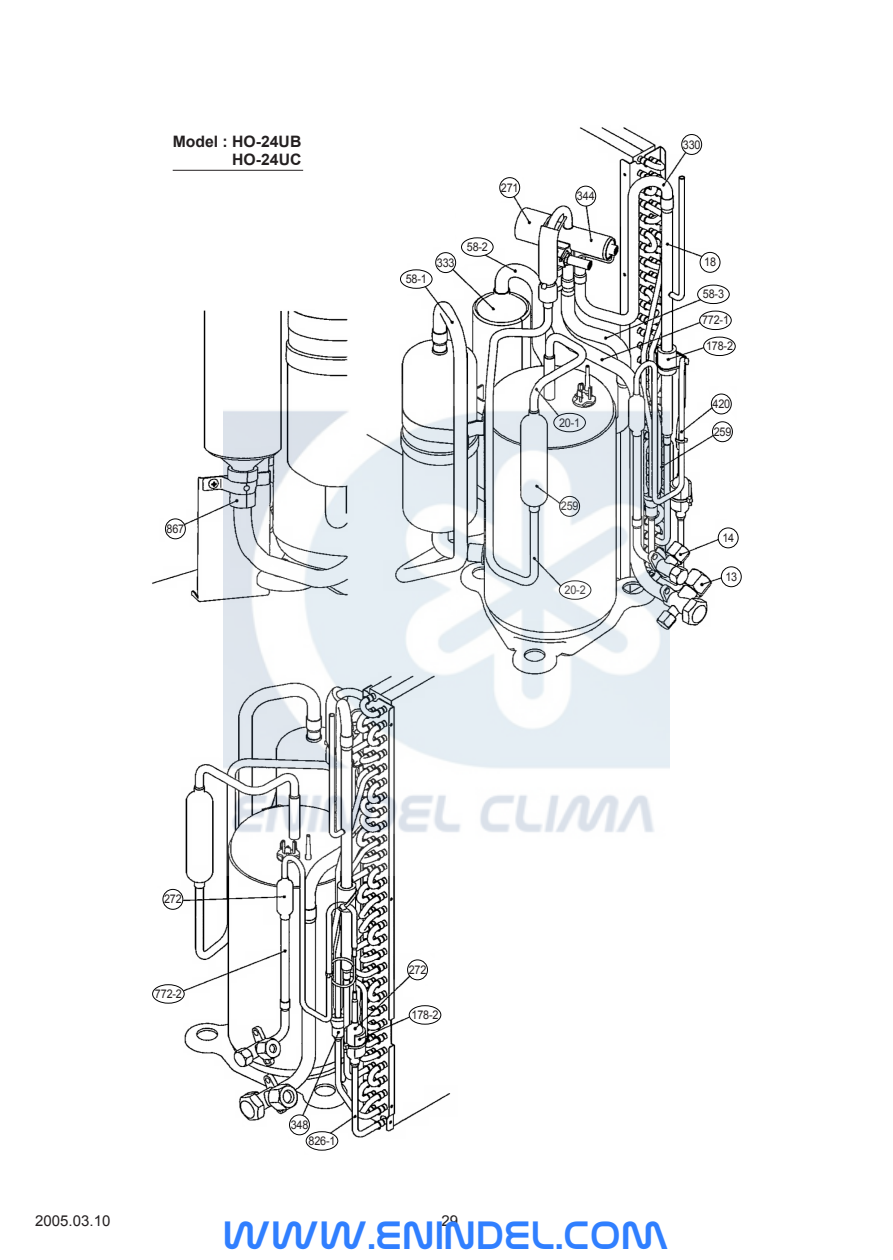
<style>
.page{position:relative;width:893px;height:1260px;background:#fff}
.page>*{position:absolute;margin:0;border:0;box-sizing:border-box;transform-origin:0 0}
.t1{font:40.05px "Nasalization Rg";color:#307fff}
.t2{font:700 15.75px/18.3px "Arial";color:#231f20;text-align:right}
.t3{font:15px "Arial";color:#231f20}
.t4{font:12px/26px "Arial";letter-spacing:-.015em;color:#231f20;text-align:center;scale:.9 1}
</style>
<div class="page">
<img style="left:152px;top:127px;width:590px;height:1024px">
<hr style="left:173px;top:170px;width:130px;height:1px;background:#231f20">
<div style="left:681px;top:134px;width:21px;height:21px;background:#fff;border:1px solid #000;border-radius:50%"></div>
<div style="left:699px;top:252px;width:21px;height:21px;background:#fff;border:1px solid #000;border-radius:50%"></div>
<div style="left:499px;top:177px;width:21px;height:21px;background:#fff;border:1px solid #000;border-radius:50%"></div>
<div style="left:575px;top:186px;width:21px;height:20px;background:#fff;border:1px solid #000;border-radius:50%"></div>
<div style="left:435px;top:252px;width:21px;height:21px;background:#fff;border:1px solid #000;border-radius:50%"></div>
<div style="left:711px;top:394px;width:20px;height:20px;background:#fff;border:1px solid #000;border-radius:50%"></div>
<div style="left:712px;top:421px;width:20px;height:21px;background:#fff;border:1px solid #000;border-radius:50%"></div>
<div style="left:717px;top:528px;width:21px;height:20px;background:#fff;border:1px solid #000;border-radius:50%"></div>
<div style="left:165px;top:519px;width:21px;height:20px;background:#fff;border:1px solid #000;border-radius:50%"></div>
<div style="left:407px;top:960px;width:21px;height:20px;background:#fff;border:1px solid #000;border-radius:50%"></div>
<div style="left:162px;top:889px;width:21px;height:21px;background:#fff;border:1px solid #000;border-radius:50%"></div>
<div style="left:289px;top:1115px;width:21px;height:20px;background:#fff;border:1px solid #000;border-radius:50%"></div>
<div style="left:721px;top:566px;width:20px;height:21px;background:#fff;border:1px solid #000;border-radius:50%"></div>
<div style="left:400px;top:269px;width:32px;height:20px;background:#fff;border:1px solid #000;border-radius:50%"></div>
<div style="left:461px;top:237px;width:32px;height:20px;background:#fff;border:1px solid #000;border-radius:50%"></div>
<div style="left:306px;top:1131px;width:32px;height:20px;background:#fff;border:1px solid #000;border-radius:50%"></div>
<div style="left:152px;top:984px;width:32px;height:20px;background:#fff;border:1px solid #000;border-radius:50%"></div>
<div style="left:409px;top:1005px;width:32px;height:20px;background:#fff;border:1px solid #000;border-radius:50%"></div>
<div style="left:699px;top:311px;width:32px;height:19px;background:#fff;border:1px solid #000;border-radius:50%"></div>
<div style="left:703px;top:337px;width:32px;height:19px;background:#fff;border:1px solid #000;border-radius:50%"></div>
<div style="left:697px;top:285px;width:32px;height:19px;background:#fff;border:1px solid #000;border-radius:50%"></div>
<img style="left:223px;top:384px;width:446px;height:492px">
<h2 class="t2" style="left:173px;top:132px;width:130px">Model : HO-24UB<br>HO-24UC</h2>
<p class="t4" style="left:683px;top:131px;width:21px">330</p>
<p class="t4" style="left:167px;top:516px;width:21px">867</p>
<p class="t4" style="left:501px;top:174px;width:21px">271</p>
<p class="t4" style="left:406px;top:266px;width:25px">58-1</p>
<p class="t4" style="left:437px;top:249px;width:21px">333</p>
<p class="t4" style="left:467px;top:234px;width:25px">58-2</p>
<p class="t4" style="left:577px;top:183px;width:21px">344</p>
<p class="t4" style="left:559px;top:409px;width:25px">20-1</p>
<p class="t4" style="left:561px;top:493px;width:21px">259</p>
<p class="t4" style="left:564px;top:577px;width:25px">20-2</p>
<p class="t4" style="left:704px;top:249px;width:15px">18</p>
<p class="t4" style="left:703px;top:281px;width:25px">58-3</p>
<p class="t4" style="left:702px;top:307px;width:36px">772-1<br>178-2</p>
<p class="t4" style="left:712px;top:391px;width:21px">420</p>
<p class="t4" style="left:713px;top:419px;width:21px">259</p>
<p class="t4" style="left:722px;top:525px;width:15px">14</p>
<p class="t4" style="left:725px;top:564px;width:15px">13</p>
<p class="t4" style="left:164px;top:886px;width:21px">272</p>
<p class="t4" style="left:155px;top:981px;width:31px">772-2</p>
<p class="t4" style="left:291px;top:1112px;width:21px">348</p>
<p class="t4" style="left:308px;top:1128px;width:31px">826-1</p>
<p class="t4" style="left:409px;top:957px;width:21px">272</p>
<p class="t4" style="left:411px;top:1002px;width:31px">178-2</p>
<p class="t3" style="left:35px;top:1211px;width:77px">2005.03.10</p>
<p class="t3" style="left:441px;top:1211px;width:18px">29</p>
<h1 class="t1" style="left:223px;top:1212px;width:448px">WWW.ENINDEL.COM</h1>
</div>
